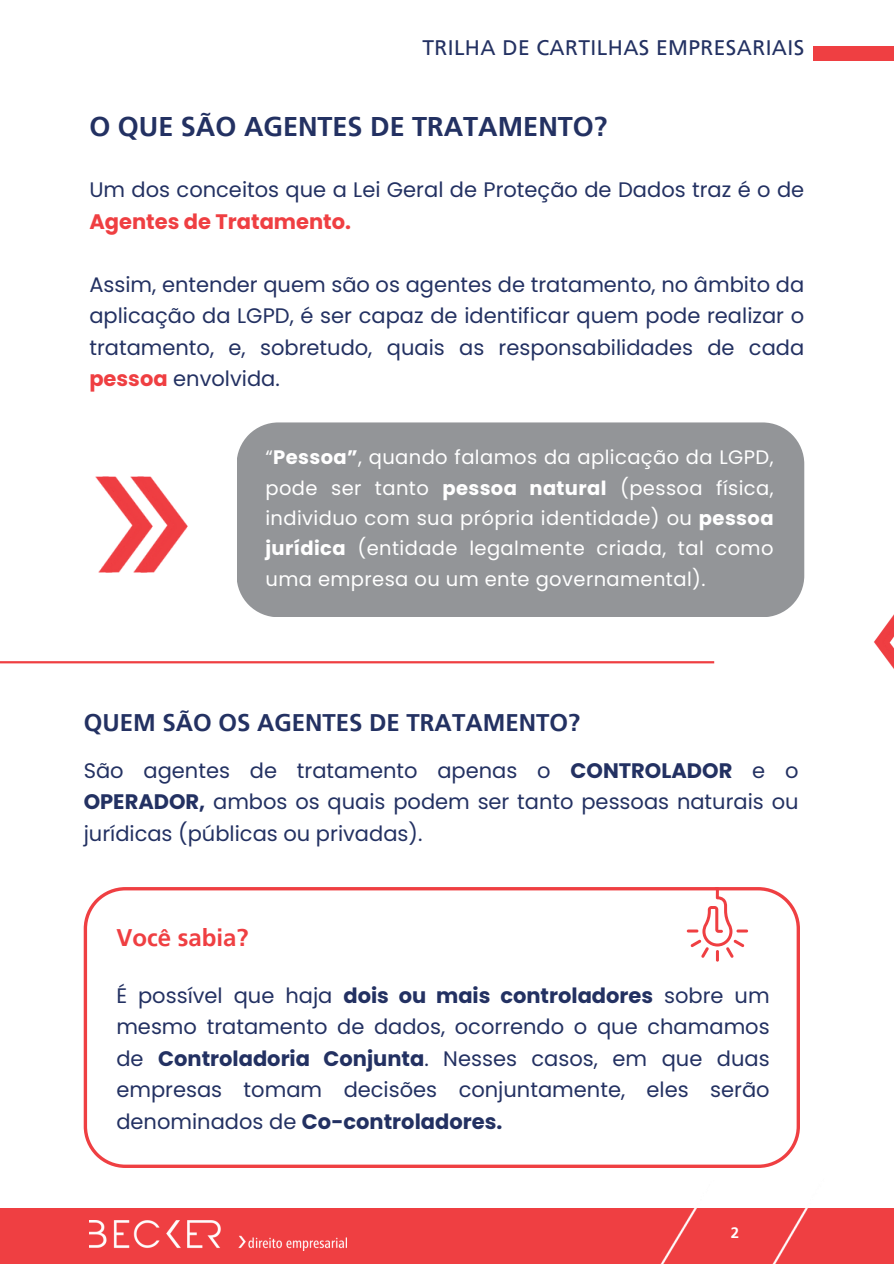
<style>
.page{position:relative;width:894px;height:1264px;background:#fff}
.page>*{position:absolute;margin:0;border:0;box-sizing:border-box;transform-origin:0 0}
.t1{font:700 27px "Frutiger LT Pro";color:#233162}
.t2{font:700 24px "Frutiger LT Pro";color:#233162}
.t3{font:700 24px "Frutiger LT Pro";color:#ef3f42}
.t4{font:21px/31.5px "Poppins";color:#233162;text-align:justify}
.t5{font:21px "Frutiger LT Pro";letter-spacing:.02em;color:#233162}
.t6{font:19.5px/30.3px "Poppins";letter-spacing:.02em;color:#fff;text-align:justify}
.t7{font:700 15px "Frutiger LT Pro";color:#fff}
.s1{font-weight:700;color:#ef3f42}
.s2{font-weight:700}
</style>
<div class="page">
<div style="left:813px;top:46px;width:80px;height:14px;background:#ef3f42"></div>
<img style="left:158px;top:486px;width:30px;height:81px">
<img style="left:95px;top:476px;width:63px;height:96px">
<img style="left:874px;top:615px;width:19px;height:53px">
<hr style="left:0;top:661px;width:714px;height:2px;background:#ef3f42">
<div style="left:237px;top:422px;width:567px;height:195px;background:#939598"></div>
<div style="left:0;top:1207px;width:893px;height:56px;background:#ef3f42"></div>
<img style="left:89px;top:1220px;width:257px;height:30px">
<img style="left:596px;top:1207px;width:238px;height:56px">
<svg style="left:84px;top:887px;width:715px;height:280px"></svg>
<svg style="left:682px;top:887px;width:74px;height:75px"></svg>
<p class="t5" style="left:422px;top:35px;width:383px">TRILHA DE CARTILHAS EMPRESARIAIS</p>
<p class="t1" style="left:89px;top:110px;width:519px">O QUE SÃO AGENTES DE TRATAMENTO?</p>
<p class="t4" style="left:89px;top:174px;width:716px">Um dos conceitos que a Lei Geral de Proteção de Dados traz é o de<br><span class="s1">Agentes de Tratamento.</span></p>
<p class="t4" style="left:89px;top:269px;width:716px">Assim, entender quem são os agentes de tratamento, no âmbito da aplicação da LGPD, é ser capaz de identificar quem pode realizar o tratamento, e, sobretudo, quais as responsabilidades de cada <span class="s1">pessoa</span> envolvida.</p>
<p class="t6" style="left:265px;top:442px;width:509px">“<span class="s2">Pessoa”</span>, quando falamos da aplicação da LGPD, pode ser tanto <span class="s2">pessoa natural</span> (pessoa física, individuo com sua própria identidade) ou <span class="s2">pessoa jurídica</span> (entidade legalmente criada, tal como uma empresa ou um ente governamental).</p>
<p class="t2" style="left:84px;top:708px;width:497px">QUEM SÃO OS AGENTES DE TRATAMENTO?</p>
<p class="t4" style="left:84px;top:754px;width:716px">São agentes de tratamento apenas o <span class="s2">CONTROLADOR</span> e o <span class="s2">OPERADOR,</span> ambos os quais podem ser tanto pessoas naturais ou jurídicas (públicas ou privadas).</p>
<p class="t3" style="left:116px;top:923px;width:133px">Você sabia?</p>
<h2 class="t4" style="left:116px;top:979px;width:654px">É possível que haja <span class="s2">dois ou mais controladores</span> sobre um mesmo tratamento de dados, ocorrendo o que chamamos de <span class="s2">Controladoria Conjunta</span>. Nesses casos, em que duas empresas tomam decisões conjuntamente, eles serão denominados de <span class="s2">Co-controladores.</span></h2>
<p class="t7" style="left:730px;top:1223px;width:10px">2</p>
</div>
